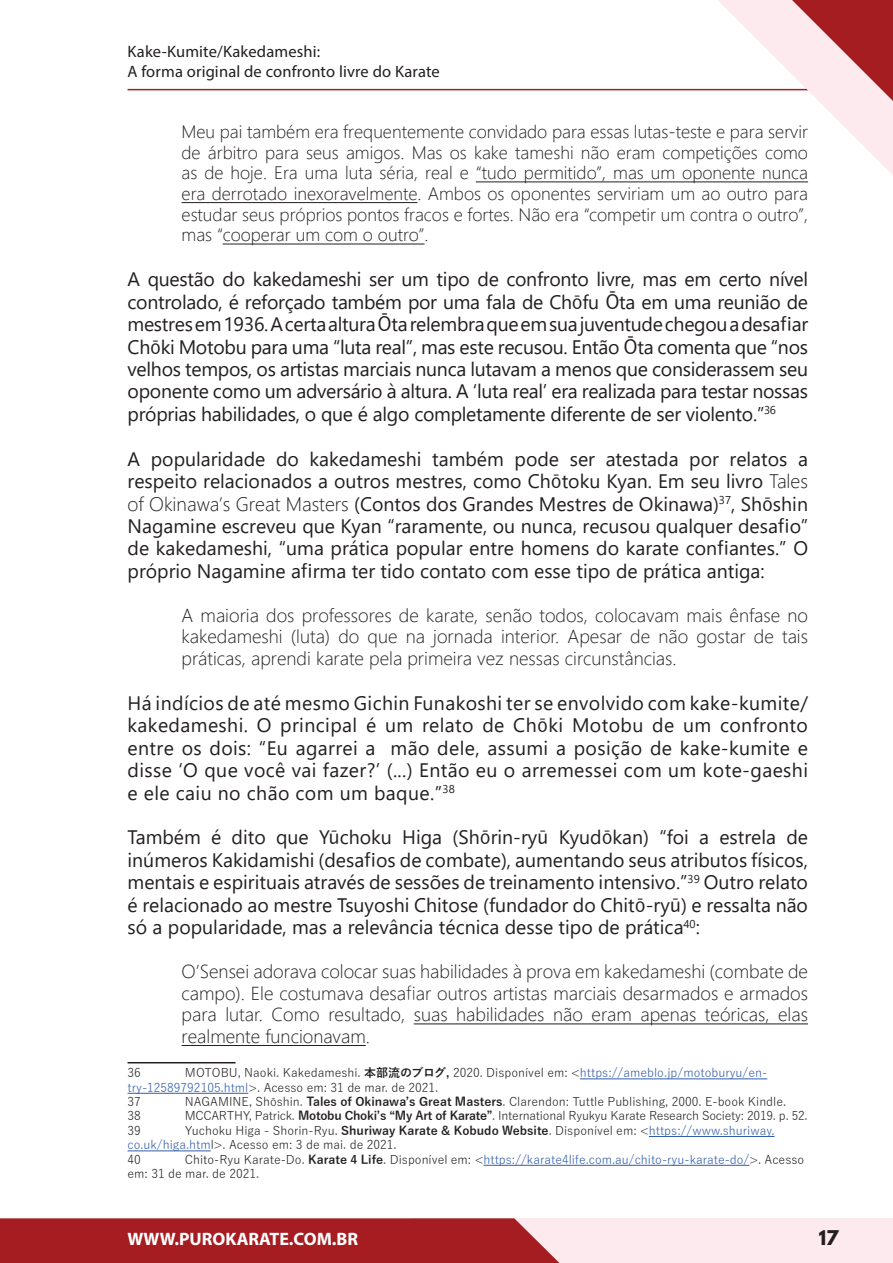
<style>
.page{position:relative;width:893px;height:1263px;background:#fff}
.page>*{position:absolute;margin:0;border:0;box-sizing:border-box;transform-origin:0 0}
.t1{font:19.5px/22.5px "Yu Gothic UI";color:#231f20;text-align:justify}
.t2{font:300 18.75px/21.6px "Yu Gothic UI";color:#231f20;text-align:justify}
.t3{font:300 18px/20.7px "Yu Gothic UI";color:#231f20;text-align:justify}
.t4{font:700 18px "Myriad Pro";color:#fff}
.t5{font:700 18px "League Spartan";color:#231f20}
.t6{font:16.5px/19.8px "Myriad Pro";letter-spacing:.01em;color:#231f20}
.t7{font:12px/14.4px "Yu Gothic";color:#231f20}
.t8{font:12px "Yu Gothic";letter-spacing:-.02em;color:#231f20}
.s1{font-weight:300}
.s2{font-weight:700}
.s3{color:#325caa}
</style>
<div class="page">
<div style="left:412px;top:1218px;width:481px;height:45px;background:#fceaef"></div>
<div style="left:0;top:1218px;width:560px;height:45px;background:#a61d21"></div>
<hr style="left:128px;top:89px;width:689px;height:1px;background:#a61d21">
<svg style="left:708px;top:0;width:185px;height:183px"></svg>
<hr style="left:476px;top:181px;width:332px;height:1px;background:#231f20">
<hr style="left:182px;top:202px;width:235px;height:1px;background:#231f20">
<hr style="left:223px;top:244px;width:202px;height:1px;background:#231f20">
<hr style="left:414px;top:1023px;width:394px;height:1px;background:#231f20">
<hr style="left:182px;top:1045px;width:184px;height:1px;background:#231f20">
<hr style="left:128px;top:1062px;width:108px;height:1px;background:#231f20">
<hr style="left:580px;top:1078px;width:187px;height:1px;background:#325caa">
<hr style="left:128px;top:1093px;width:120px;height:1px;background:#325caa">
<hr style="left:649px;top:1136px;width:126px;height:1px;background:#325caa">
<hr style="left:128px;top:1150px;width:83px;height:1px;background:#325caa">
<hr style="left:483px;top:1165px;width:266px;height:1px;background:#325caa">
<p class="t6" style="left:128px;top:41px;width:314px">Kake-Kumite/Kakedameshi:<br>A forma original de confronto livre do Karate</p>
<p class="t3" style="left:182px;top:118px;width:628px">Meu pai também era frequentemente convidado para essas lutas-teste e para servir de árbitro para seus amigos. Mas os kake tameshi não eram competições como as de hoje. Era uma luta séria, real e “tudo permitido”, mas um oponente nunca era derrotado inexoravelmente. Ambos os oponentes serviriam um ao outro para estudar seus próprios pontos fracos e fortes. Não era “competir um contra o outro”, mas “cooperar um com o outro”.</p>
<p class="t1" style="left:128px;top:265px;width:682px">A questão do kakedameshi ser um tipo de confronto livre, mas em certo nível controlado, é reforçado também por uma fala de Chōfu Ōta em uma reunião de mestres em 1936. A certa altura Ōta relembra que em sua juventude chegou a desafiar Chōki Motobu para uma “luta real”, mas este recusou. Então Ōta comenta que “nos velhos tempos, os artistas marciais nunca lutavam a menos que considerassem seu oponente como um adversário à altura. A ‘luta real’ era realizada para testar nossas próprias habilidades, o que é algo completamente diferente de ser violento.”<sup>36</sup></p>
<p class="t1" style="left:128px;top:445px;width:682px">A popularidade do kakedameshi também pode ser atestada por relatos a respeito relacionados a outros mestres, como Chōtoku Kyan. Em seu livro <span class="s1">Tales of Okinawa’s Great Masters</span> (Contos dos Grandes Mestres de Okinawa)<sup>37</sup>, Shōshin Nagamine escreveu que Kyan “raramente, ou nunca, recusou qualquer desafio” de kakedameshi, “uma prática popular entre homens do karate confiantes.” O próprio Nagamine afirma ter tido contato com esse tipo de prática antiga:</p>
<p class="t2" style="left:182px;top:602px;width:628px">A maioria dos professores de karate, senão todos, colocavam mais ênfase no kakedameshi (luta) do que na jornada interior. Apesar de não gostar de tais práticas, aprendi karate pela primeira vez nessas circunstâncias.</p>
<p class="t1" style="left:128px;top:689px;width:682px">Há indícios de até mesmo Gichin Funakoshi ter se envolvido com kake-kumite/ kakedameshi. O principal é um relato de Chōki Motobu de um confronto entre os dois: “Eu agarrei a mão dele, assumi a posição de kake-kumite e disse ‘O que você vai fazer?’ (...) Então eu o arremessei com um kote-gaeshi e ele caiu no chão com um baque.”<sup>38</sup></p>
<p class="t1" style="left:128px;top:823px;width:682px">Também é dito que Yūchoku Higa (Shōrin-ryū Kyudōkan) “foi a estrela de inúmeros Kakidamishi (desafios de combate), aumentando seus atributos físicos, mentais e espirituais através de sessões de treinamento intensivo.”<sup>39</sup> Outro relato é relacionado ao mestre Tsuyoshi Chitose (fundador do Chitō-ryū) e ressalta não só a popularidade, mas a relevância técnica desse tipo de prática<sup>40</sup>:</p>
<p class="t2" style="left:182px;top:958px;width:628px">O’Sensei adorava colocar suas habilidades à prova em kakedameshi (combate de campo). Ele costumava desafiar outros artistas marciais desarmados e armados para lutar. Como resultado, suas habilidades não eram apenas teóricas, elas realmente funcionavam.</p>
<p class="t7" style="left:128px;top:1064px;width:15px">36</p>
<p class="t7" style="left:128px;top:1064px;width:641px;text-indent:57px">MOTOBU, Naoki. Kakedameshi. <span class="s2">本部流のブログ,</span> 2020. Disponível em: &lt;<span class="s3">https://ameblo.jp/motoburyu/en&shy;try-12589792105.html</span>&gt;. Acesso em: 31 de mar. de 2021.<br>37</p>
<p class="t7" style="left:185px;top:1093px;width:603px">NAGAMINE, Shōshin. <span class="s2">Tales of Okinawa’s Great Masters</span>. Clarendon: Tuttle Publishing, 2000. E-book Kindle.</p>
<p class="t7" style="left:128px;top:1107px;width:15px">38</p>
<p class="t8" style="left:185px;top:1105px;width:624px">MCCARTHY, Patrick. <span class="s2">Motobu Choki’s “My Art of Karate”</span>. International Ryukyu Karate Research Society: 2019. p. 52.</p>
<p class="t7" style="left:128px;top:1121px;width:15px">39</p>
<p class="t7" style="left:128px;top:1121px;width:648px;text-indent:57px">Yuchoku Higa - Shorin-Ryu. <span class="s2">Shuriway Karate &amp; Kobudo Website</span>. Disponível em: &lt;<span class="s3">https://www.shuriway. co.uk/higa.htm</span>l&gt;. Acesso em: 3 de mai. de 2021.<br>40</p>
<p class="t7" style="left:128px;top:1150px;width:678px;text-indent:57px">Chito-Ryu Karate-Do. <span class="s2">Karate 4 Life</span>. Disponível em: &lt;<span class="s3">https://karate4life.com.au/chito-ryu-karate-do/</span>&gt;. Acesso em: 31 de mar. de 2021.</p>
<p class="t4" style="left:128px;top:1228px;width:232px">WWW.PUROKARATE.COM.BR</p>
<p class="t5" style="left:819px;top:1224px;width:21px">17</p>
</div>
